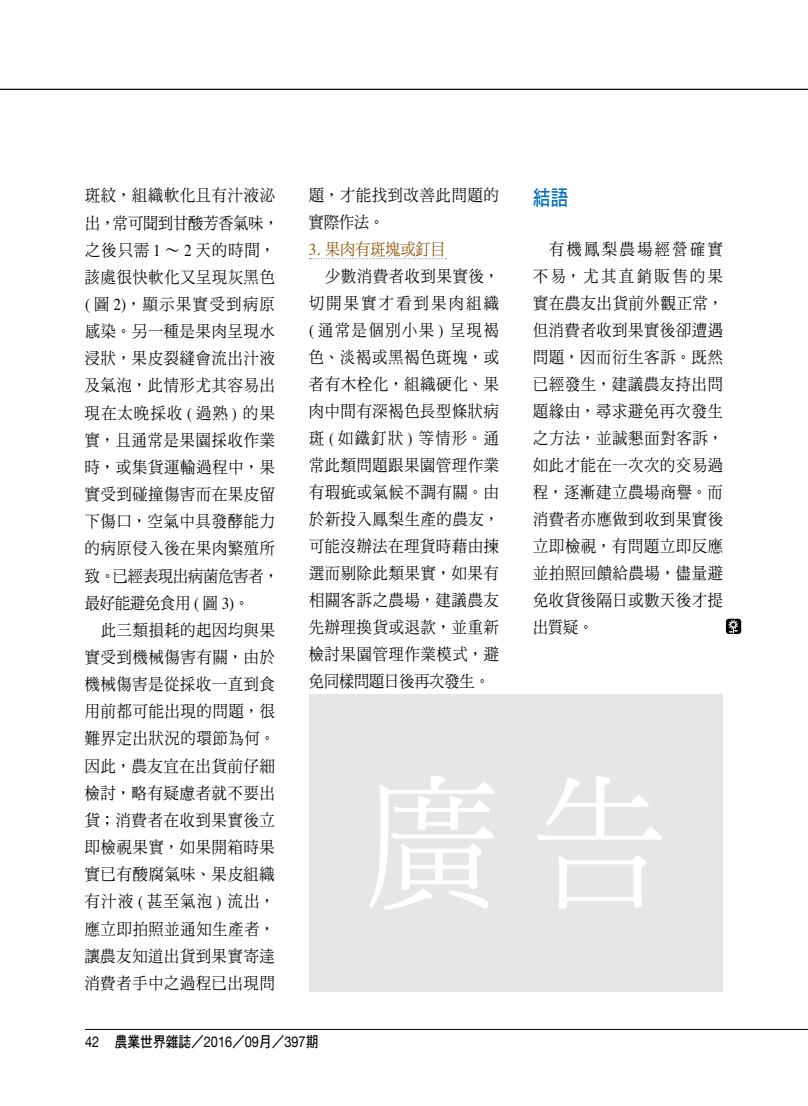
<style>
.page{position:relative;width:808px;height:1106px;background:#fff}
.page>*{position:absolute;margin:0;border:0;box-sizing:border-box;transform-origin:0 0}
.t1{font:146.55px "DF Ming Std W5";color:#fff;scale:.92 1}
.t2{font:21px "DF Hei Std W7";color:#006fbc;scale:.84 1}
.t3{font:16.5px/27.2px "DF Ming Std W5";letter-spacing:.06em;color:#000;scale:.91 1}
.t4{font:16.5px "DF Ming Std W5";letter-spacing:.115em;color:#000;scale:.91 1}
.t5{font:16.5px "DF Ming Std W5";color:#000;scale:.91 1}
.t6{font:16.5px "DF Ming Std W5";letter-spacing:.16em;color:#000;scale:.91 1}
.t7{font:16.5px "DF Ming Std W5";color:#8d4f00;scale:.91 1}
.t8{font:15px "Helvetica Neue";color:#000;scale:.85 1}
.s1{font-family:"Times"}
.s2{font-family:"DF Hei Std W7"}
</style>
<div class="page">
<hr style="left:0;top:89px;width:808px;height:1px;background:#000">
<hr style="left:85px;top:1029px;width:723px;height:1px;background:#000">
<div style="left:726px;top:618px;width:15px;height:16px;background:#000;border-radius:3px"></div>
<svg style="left:728px;top:619px;width:10px;height:15px"></svg>
<svg style="left:309px;top:258px;width:137px;height:1px"></svg>
<div style="left:309px;top:694px;width:414px;height:297px;background:#e6e6e6"></div>
<p class="t3" style="left:85px;top:182px;width:215px">斑紋，組織軟化且有汁液泌出，常可聞到甘酸芳香氣味，之後只需 <span class="s1">1</span> ∼ <span class="s1">2</span> 天的時間，該處很快軟化又呈現灰黑色<span class="s1">(</span> 圖 <span class="s1">2)</span>，顯示果實受到病原感染。另一種是果肉呈現水浸狀，果皮裂縫會流出汁液及氣泡，此情形尤其容易出現在太晚採收 <span class="s1">(</span> 過熟 <span class="s1">)</span> 的果實，且通常是果園採收作業時，或集貨運輸過程中，果實受到碰撞傷害而在果皮留下傷口，空氣中具發酵能力的病原侵入後在果肉繁殖所致。已經表現出病菌危害者，最好能避免食用 <span class="s1">(</span> 圖 <span class="s1">3)</span>。</p>
<p class="t3" style="left:85px;top:616px;width:210px;text-align:justify;text-indent:16px">此三類損耗的起因均與果實受到機械傷害有關，由於機械傷害是從採收一直到食用前都可能出現的問題，很難界定出狀況的環節為何。因此，農友宜在出貨前仔細檢討，略有疑慮者就不要出貨；消費者在收到果實後立即檢視果實，如果開箱時果實已有酸腐氣味、果皮組織有汁液 <span class="s1">(</span> 甚至氣泡 <span class="s1">)</span> 流出，應立即拍照並通知生產者，讓農友知道出貨到果實寄達消費者手中之過程已出現問</p>
<p class="t3" style="left:309px;top:182px;width:210px">題，才能找到改善此問題的實際作法。</p>
<p class="t7" style="left:309px;top:240px;width:152px"><span class="s1">3.</span> 果肉有斑塊或釘目</p>
<p class="t3" style="left:325px;top:262px;width:192px">少數消費者收到果實後，</p>
<p class="t6" style="left:309px;top:294px;width:210px">切開果實才看到果肉組織</p>
<p class="t4" style="left:309px;top:321px;width:210px"><span class="s1">(</span> 通常是個別小果 <span class="s1">)</span> 呈現褐</p>
<p class="t3" style="left:309px;top:343px;width:210px">色、淡褐或黑褐色斑塊，或</p>
<p class="t3" style="left:309px;top:370px;width:210px">者有木栓化，組織硬化、果</p>
<p class="t3" style="left:309px;top:397px;width:210px">肉中間有深褐色長型條狀病</p>
<p class="t3" style="left:309px;top:424px;width:210px">斑 <span class="s1">(</span> 如鐵釘狀 <span class="s1">)</span> 等情形。通</p>
<p class="t3" style="left:309px;top:451px;width:210px">常此類問題跟果園管理作業</p>
<p class="t3" style="left:309px;top:478px;width:210px">有瑕疵或氣候不調有關。由</p>
<p class="t3" style="left:309px;top:505px;width:210px">於新投入鳳梨生產的農友，</p>
<p class="t3" style="left:309px;top:532px;width:210px">可能沒辦法在理貨時藉由揀</p>
<p class="t3" style="left:309px;top:559px;width:210px">選而剔除此類果實，如果有</p>
<p class="t3" style="left:309px;top:586px;width:210px">相關客訴之農場，建議農友</p>
<p class="t3" style="left:309px;top:613px;width:210px">先辦理換貨或退款，並重新</p>
<p class="t3" style="left:309px;top:640px;width:210px">檢討果園管理作業模式，避</p>
<p class="t5" style="left:309px;top:672px;width:200px">免同樣問題日後再次發生。</p>
<p class="t2" style="left:533px;top:186px;width:44px">結語</p>
<p class="t3" style="left:533px;top:236px;width:210px;text-align:justify;text-indent:16px">有機鳳梨農場經營確實不易，尤其直銷販售的果實在農友出貨前外觀正常，但消費者收到果實後卻遭遇問題，因而衍生客訴。既然已經發生，建議農友持出問題緣由，尋求避免再次發生之方法，並誠懇面對客訴，如此才能在一次次的交易過程，逐漸建立農場商譽。而消費者亦應做到收到果實後立即檢視，有問題立即反應並拍照回饋給農場，儘量避免收貨後隔日或數天後才提出質疑。</p>
<h1 class="t1" style="left:365px;top:763px;width:329px">廣告</h1>
<p class="t8" style="left:85px;top:1030px;width:276px">42 <span class="s2">農業世界雜誌／</span>2016<span class="s2">／</span>09<span class="s2">月／</span>397<span class="s2">期</span></p>
</div>
